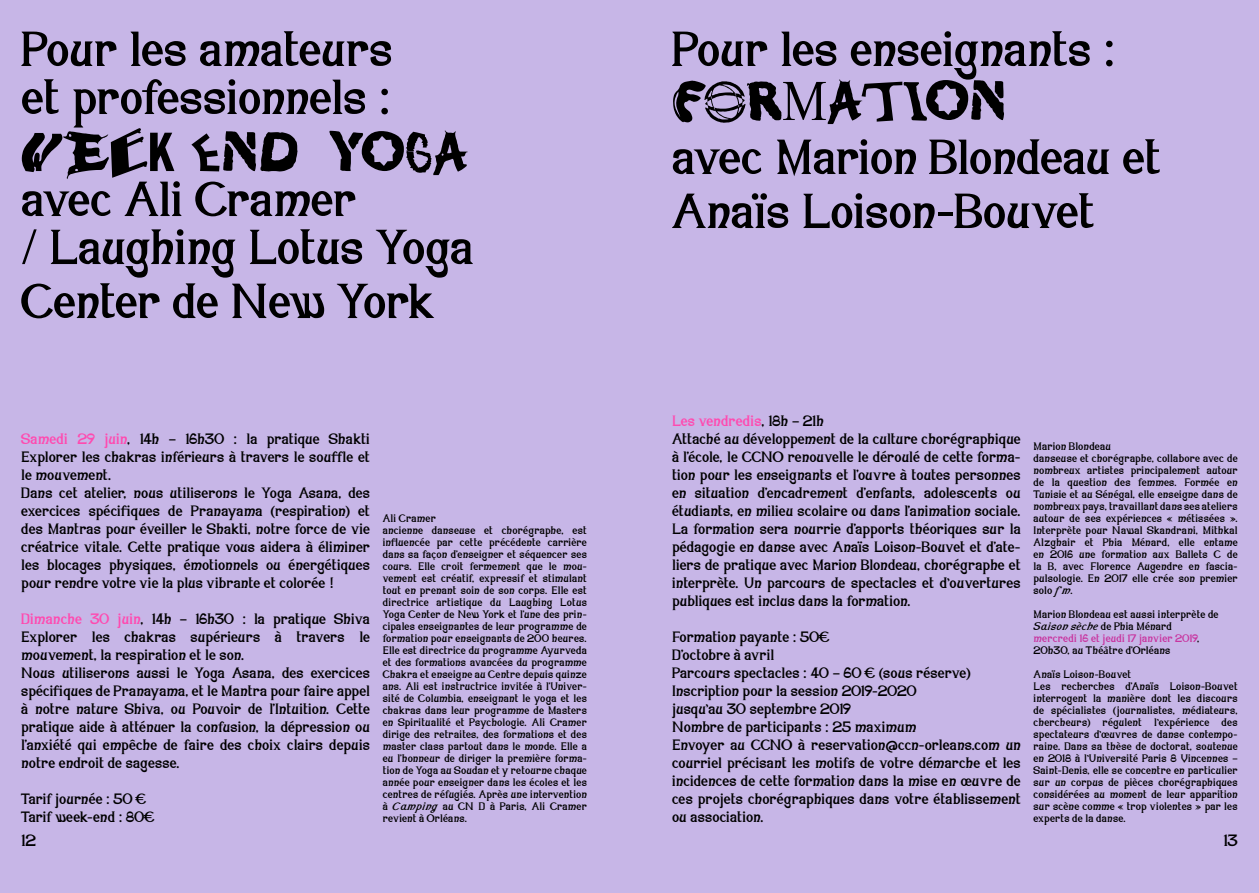
<style>
.page{position:relative;width:1259px;height:893px;background:#fff}
.page>*{position:absolute;margin:0;border:0;box-sizing:border-box;transform-origin:0 0}
.t1{font:54px/48px "Directrice";letter-spacing:-.01em;color:#000}
.t2{font:54px "Orleans Orleans 2";letter-spacing:-.015em;color:#000}
.t3{font:18px "Directrice";color:#000}
.t4{font:16.5px/18px "Directrice";color:#000}
.t5{font:12px/12px "Directrice";letter-spacing:.015em;color:#000}
.s1{font-family:"Orleans"}
.s2{color:#ff4ab0}
.s3{font-style:inherit}
</style>
<div class="page">
<div style="left:629px;top:0;width:630px;height:893px;background:#c7b6e7"></div>
<div style="left:0;top:0;width:629px;height:893px;background:#c7b6e7"></div>
<h1 class="t1" style="left:21px;top:26px;width:373px">Pour les amateurs et professionnels :</h1>
<h1 class="t2" style="left:21px;top:112px;width:449px">WEEK-<span class="s1">e</span>ND YOGA</h1>
<h1 class="t1" style="left:21px;top:176px;width:454px">avec Ali Cramer<br>/ Laughing Lotus Yoga</h1>
<h1 class="t1" style="left:21px;top:278px;width:414px">Center de New York</h1>
<p class="t4" style="left:21px;top:430px;width:350px"><span class="s2">Samedi 29 juin</span>, 14h – 16h30 : la pratique Shakti Explorer les chakras inférieurs à travers le souffle et le mouvement.<br>Dans cet atelier, nous utiliserons le Yoga Asana, des exercices spécifiques de Pranayama (respiration) et des Mantras pour éveiller le Shakti, notre force de vie créatrice vitale. Cette pratique vous aidera à éliminer les blocages physiques, émotionnels ou énergétiques pour rendre votre vie la plus vibrante et colorée !</p>
<p class="t4" style="left:21px;top:610px;width:350px"><span class="s2">Dimanche 30 juin</span>, 14h – 16h30 : la pratique Shiva Explorer les chakras supérieurs à travers le mouvement, la respiration et le son.<br>Nous utiliserons aussi le Yoga Asana, des exercices spécifiques de Pranayama, et le Mantra pour faire appel à notre nature Shiva, ou Pouvoir de l'Intuition. Cette pratique aide à atténuer la confusion, la dépression ou l'anxiété qui empêche de faire des choix clairs depuis notre endroit de sagesse.</p>
<h3 class="t4" style="left:21px;top:790px;width:135px">Tarif journée : 50 €<br>Tarif week-end : 80€</h3>
<p class="t5" style="left:383px;top:512px;width:206px">Ali Cramer<br>ancienne danseuse et chorégraphe, est influencée par cette précédente carrière dans sa façon d'enseigner et séquencer ses cours. Elle croit fermement que le mou&shy;vement est créatif, expressif et stimulant tout en prenant soin de son corps. Elle est directrice artistique du Laughing Lotus Yoga Center de New York et l'une des prin&shy;cipales enseignantes de leur programme de formation pour enseignants de 200 heures.<br>Elle est directrice du programme Ayurveda et des formations avancées du programme Chakra et enseigne au Centre depuis quinze ans. Ali est instructrice invitée à l'Univer&shy;sité de Columbia, enseignant le yoga et les chakras dans leur programme de Masters en Spiritualité et Psychologie. Ali Cramer dirige des retraites, des formations et des master class partout dans le monde. Elle a eu l'honneur de diriger la première forma&shy;tion de Yoga au Soudan et y retourne chaque année pour enseigner dans les écoles et les centres de réfugiés. Après une intervention à <span class="s3">Camping</span> au CN D à Paris, Ali Cramer revient à Orléans.</p>
<h1 class="t1" style="left:672px;top:26px;width:444px">Pour les enseignants :</h1>
<h1 class="t2" style="left:672px;top:61px;width:337px">FORMATION</h1>
<h1 class="t1" style="left:672px;top:131px;width:490px;line-height:54px">avec Marion Blondeau et<br>Anaïs Loison-Bouvet</h1>
<p class="t4" style="left:672px;top:412px;width:350px"><span class="s2">Les vendredis</span>, 18h – 21h<br>Attaché au développement de la culture chorégraphique à l'école, le CCNO renouvelle le déroulé de cette forma&shy;tion pour les enseignants et l'ouvre à toutes personnes en situation d'encadrement d'enfants, adolescents ou étudiants, en milieu scolaire ou dans l'animation sociale.<br>La formation sera nourrie d'apports théoriques sur la pédagogie en danse avec Anaïs Loison-Bouvet et d'ate&shy;liers de pratique avec Marion Blondeau, chorégraphe et interprète. Un parcours de spectacles et d’ouvertures publiques est inclus dans la formation.</p>
<p class="t4" style="left:672px;top:628px;width:350px">Formation payante : 50€<br>D'octobre à avril<br>Parcours spectacles : 40 – 60 € (sous réserve)<br>Inscription pour la session 2019-2020<br>jusqu’au 30 septembre 2019<br>Nombre de participants : 25 maximum<br>Envoyer au CCNO à reservation@ccn-orleans.com un courriel précisant les motifs de votre démarche et les incidences de cette formation dans la mise en œuvre de ces projets chorégraphiques dans votre établissement ou association.</p>
<p class="t5" style="left:1033px;top:440px;width:206px">Marion Blondeau<br>danseuse et chorégraphe, collabore avec de nombreux artistes principalement autour de la question des femmes. Formée en Tunisie et au Sénégal, elle enseigne dans de nombreux pays, travaillant dans ses ateliers autour de ses expériences « métissées ».<br>Interprète pour Nawal Skandrani, Mithkal Alzghair et Phia Ménard, elle entame en 2016 une formation aux Ballets C de la B, avec Florence Augendre en fascia&shy;pulsologie. En 2017 elle crée son premier solo <span class="s3">f'm</span>.</p>
<p class="t5" style="left:1033px;top:608px;width:186px">Marion Blondeau est aussi interprète de <span class="s3">Saison sèche</span> de Phia Ménard<br><span class="s2">mercredi 16 et jeudi 17 janvier 2019</span>, 20h30, au Théâtre d'Orléans</p>
<p class="t5" style="left:1033px;top:668px;width:206px">Anaïs Loison-Bouvet<br>Les recherches d'Anaïs Loison-Bouvet interrogent la manière dont les discours de spécialistes (journalistes, médiateurs, chercheurs) régulent l’expérience des spectateurs d’œuvres de danse contempo&shy;raine. Dans sa thèse de doctorat, soutenue en 2018 à l’Université Paris 8 Vincennes – Saint-Denis, elle se concentre en particulier sur un corpus de pièces chorégraphiques considérées au moment de leur apparition sur scène comme « trop violentes » par les experts de la danse.</p>
<h2 class="t3" style="left:21px;top:826px;width:16px">12</h2>
<h2 class="t3" style="left:1223px;top:826px;width:16px">13</h2>
</div>
